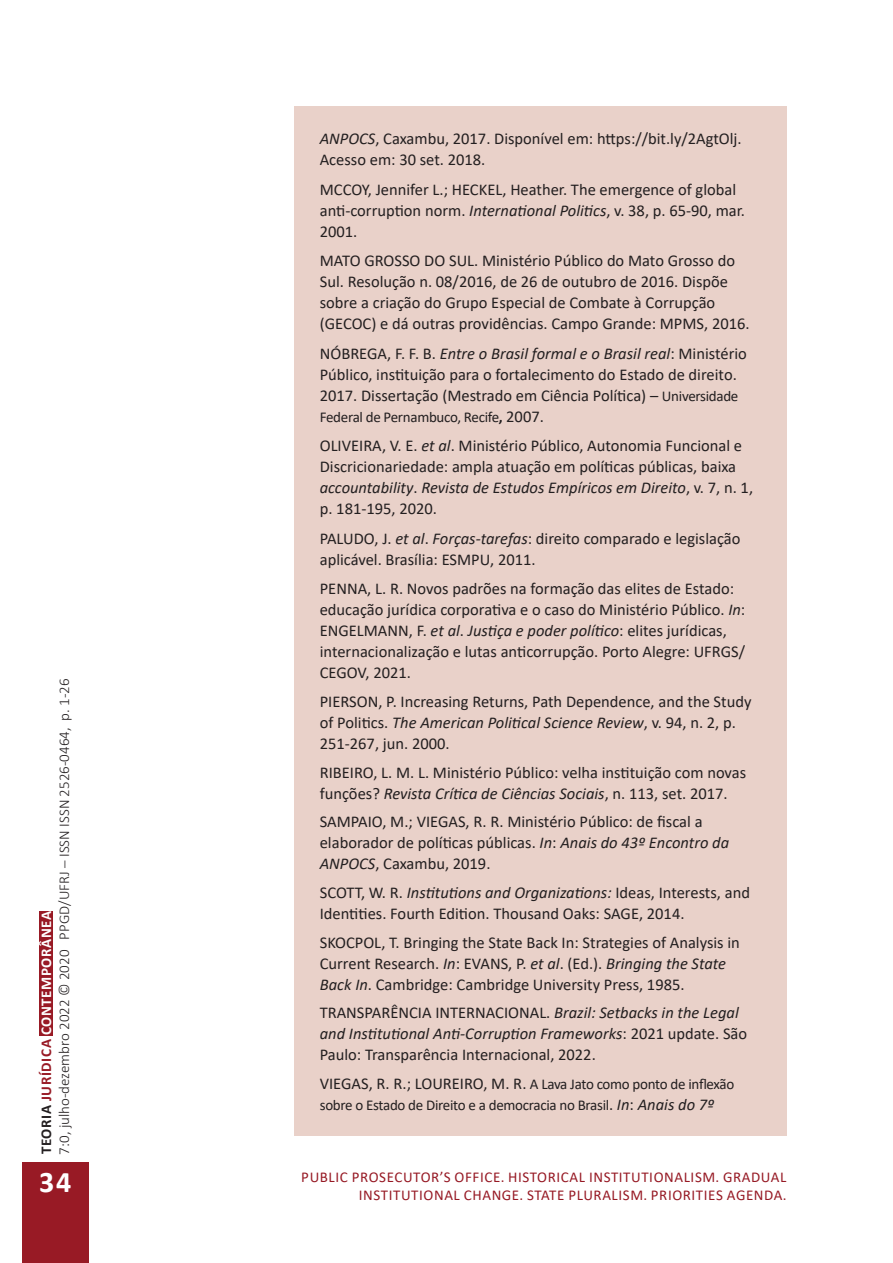
<style>
.page{position:relative;width:893px;height:1263px;background:#fff}
.page>*{position:absolute;margin:0;border:0;box-sizing:border-box;transform-origin:0 0}
.t1{font:700 30px "Calibri";color:#fff}
.referências{font:16.5px/21px "Calibri";color:#231f20}
.referências-2{font:15px/21px "Calibri";letter-spacing:-.02em;color:#231f20}
.t2{font:15px/18px "Calibri";letter-spacing:.04em;color:#961924;text-align:right}
.t3{font:300 15px/18px "Calibri";color:#231f20}
.s1{font-weight:700}
.s2{font-weight:700;color:#981a25}
.s3{font-weight:700;color:#fff}
.s4{font-style:italic}
.s5{font-size:15px}
.s6{font-size:16.5px}
.s7{font-style:italic;font-size:16.5px}
</style>
<div class="page">
<div style="left:22px;top:1162px;width:67px;height:101px;background:#981a25"></div>
<div style="left:294px;top:106px;width:493px;height:1029px;background:#e9d1c9"></div>
<div style="left:39px;top:911px;width:14px;height:124px;background:#981a25"></div>
<p class="t3" style="left:37px;top:1154px;width:478px;rotate:-90deg"><span class="s1">TEORIA</span> <span class="s2">JURÍDICA</span> <span class="s3">CONTEMPORÂNEA<br></span>7:0, julho-dezembro 2022 © 2020 PPGD/UFRJ – ISSN ISSN 2526-0464, p. 1-26</p>
<p class="referências" style="left:320px;top:128px;width:423px"><span class="s4">ANPOCS</span>, Caxambu, 2017. Disponível em: https://bit.ly/2AgtOlj.<br>Acesso em: 30 set. 2018.</p>
<p class="referências" style="left:320px;top:178px;width:427px">MCCOY, Jennifer L.; HECKEL, Heather. The emergence of global anti-corruption norm. <span class="s4">International Politics</span>, v. 38, p. 65-90, mar.<br>2001.</p>
<p class="referências" style="left:320px;top:250px;width:431px">MATO GROSSO DO SUL. Ministério Público do Mato Grosso do Sul. Resolução n. 08/2016, de 26 de outubro de 2016. Dispõe sobre a criação do Grupo Especial de Combate à Corrupção (GECOC) e dá outras providências. Campo Grande: MPMS, 2016.</p>
<p class="referências" style="left:320px;top:342px;width:429px">NÓBREGA, F. F. B. <span class="s4">Entre o Brasil formal e o Brasil real</span>: Ministério<br>Público, instituição para o fortalecimento do Estado de direito.<br>2017. Dissertação (Mestrado em Ciência Política) – <span class="s5">Universidade</span></p>
<p class="referências-2" style="left:320px;top:406px;width:226px">Federal de Pernambuco, Recife<span class="s1">,</span> <span class="s6">2007.</span></p>
<p class="referências" style="left:320px;top:435px;width:435px">OLIVEIRA, V. E. <span class="s4">et al</span>. Ministério Público, Autonomia Funcional e Discricionariedade: ampla atuação em políticas públicas, baixa <span class="s4">accountability</span>. <span class="s4">Revista de Estudos Empíricos em Direito</span>, v. 7, n. 1, p. 181-195, 2020.</p>
<p class="referências" style="left:320px;top:527px;width:422px">PALUDO, J. <span class="s4">et al</span>. <span class="s4">Forças-tarefas</span>: direito comparado e legislação aplicável. Brasília: ESMPU, 2011.</p>
<p class="referências" style="left:320px;top:578px;width:427px">PENNA, L. R. Novos padrões na formação das elites de Estado: educação jurídica corporativa e o caso do Ministério Público. <span class="s4">In</span>:<br>ENGELMANN, F. <span class="s4">et al</span>. <span class="s4">Justiça e poder político</span>: elites jurídicas, internacionalização e lutas anticorrupção. Porto Alegre: UFRGS/ CEGOV, 2021.</p>
<p class="referências" style="left:320px;top:690px;width:433px">PIERSON, P. Increasing Returns, Path Dependence, and the Study of Politics. <span class="s4">The American Political Science Review</span>, v. 94, n. 2, p.<br>251-267, jun. 2000.</p>
<p class="referências" style="left:320px;top:761px;width:428px">RIBEIRO, L. M. L. Ministério Público: velha instituição com novas funções? <span class="s4">Revista Crítica de Ciências Sociais</span>, n. 113, set. 2017.</p>
<p class="referências" style="left:320px;top:811px;width:411px">SAMPAIO, M.; VIEGAS, R. R. Ministério Público: de fiscal a elaborador de políticas públicas. <span class="s4">In</span>: <span class="s4">Anais do 43º Encontro da<br>ANPOCS</span>, Caxambu, 2019.</p>
<p class="referências" style="left:320px;top:881px;width:432px">SCOTT, W. R. <span class="s4">Institutions and Organizations:</span> Ideas, Interests, and<br>Identities. Fourth Edition. Thousand Oaks: SAGE, 2014.</p>
<p class="referências" style="left:320px;top:931px;width:422px">SKOCPOL, T. Bringing the State Back In: Strategies of Analysis in<br>Current Research. <span class="s4">In</span>: EVANS, P. <span class="s4">et al</span>. (Ed.). <span class="s4">Bringing the State<br>Back In</span>. Cambridge: Cambridge University Press, 1985.</p>
<p class="referências" style="left:320px;top:1002px;width:429px">TRANSPARÊNCIA INTERNACIONAL. <span class="s4">Brazil: Setbacks in the Legal and Institutional Anti-Corruption Frameworks</span>: 2021 update. São<br>Paulo: Transparência Internacional, 2022.</p>
<p class="referências-2" style="left:320px;top:1073px;width:416px"><span class="s6">VIEGAS, R. R.; LOUREIRO, M. R.</span> A Lava Jato como ponto de inflexão sobre o Estado de Direito e a democracia no Brasil<span class="s6">.</span> <span class="s7">In</span><span class="s6">:</span> <span class="s7">Anais do 7º</span></p>
<h1 class="t1" style="left:39px;top:1161px;width:33px">34</h1>
<p class="t2" style="left:301px;top:1167px;width:487px">PUBLIC PROSECUTOR’S OFFICE. HISTORICAL INSTITUTIONALISM. GRADUAL<br>INSTITUTIONAL CHANGE. STATE PLURALISM. PRIORITIES AGENDA.</p>
</div>
